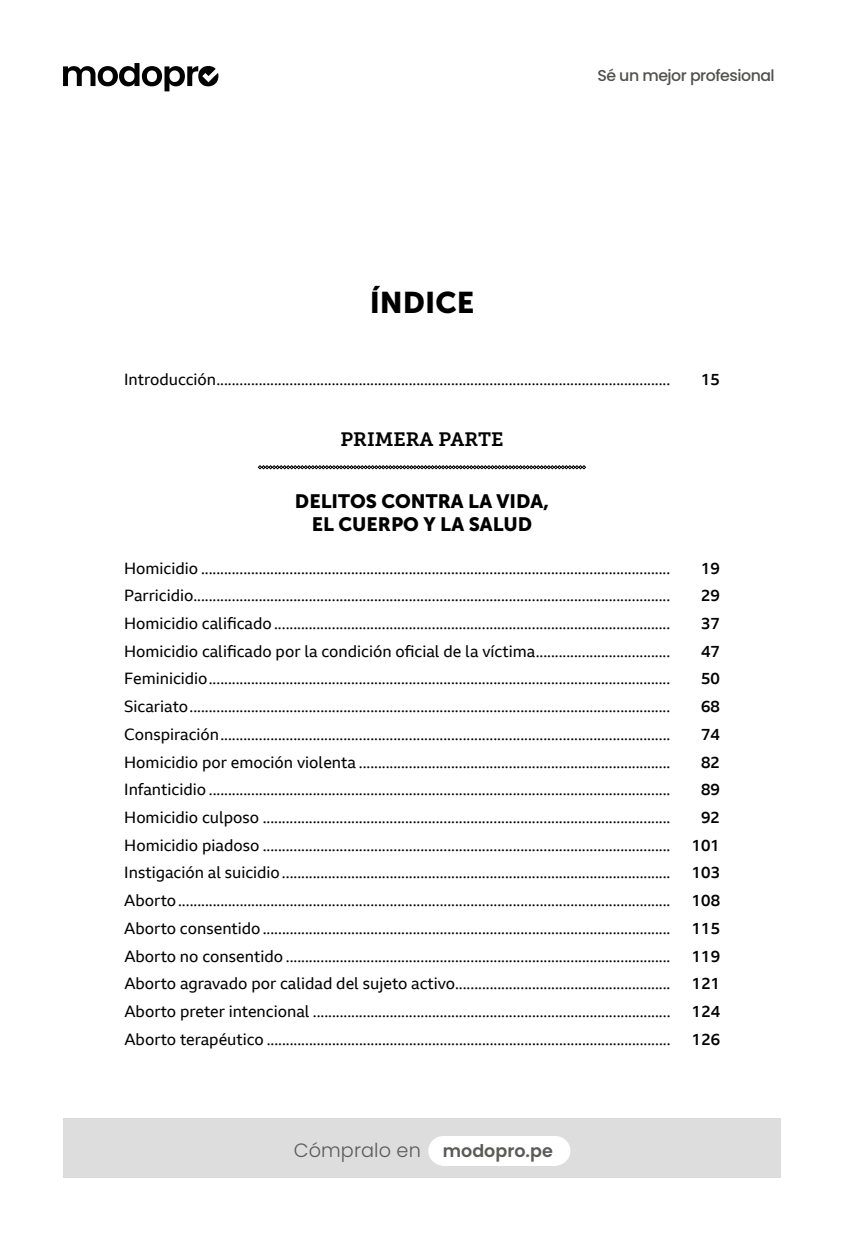
<style>
.page{position:relative;width:844px;height:1241px;background:#fff}
.page>*{position:absolute;margin:0;border:0;box-sizing:border-box;transform-origin:0 0}
.t1{font:29.75px "Museo Sans 900";color:#000}
.t2{font:19.25px/22.8px "Museo Sans 900";color:#000;text-align:center}
.t3{font:300 19.25px "Poppins";letter-spacing:.005em;color:#5a5b59}
.t4{font:19.25px "Museo Slab 700";color:#000}
.t5{font:15.75px "BBC Reith Sans";color:#000}
.t6{font:500 15.75px "BBC Reith Sans";color:#000}
.t7{font:500 15.75px "Poppins";letter-spacing:-.03em;color:#515150}
.s1{font-weight:600;font-size:17.5px}
</style>
<div class="page">
<svg style="left:258px;top:465px;width:328px;height:4px"></svg>
<div style="left:63px;top:1118px;width:717px;height:59px;background:#ddddde"></div>
<div style="left:428px;top:1135px;width:30px;height:30px;background:#fff;border-radius:50%"></div>
<div style="left:540px;top:1135px;width:30px;height:30px;background:#fff;border-radius:50%"></div>
<div style="left:441px;top:1135px;width:115px;height:30px;background:#fff"></div>
<svg style="left:63px;top:63px;width:155px;height:28px"></svg>
<h1 class="t1" style="left:369px;top:285px;width:106px">ÍNDICE</h1>
<p class="t7" style="left:597px;top:66px;width:179px">Sé un mejor profesional</p>
<p class="t5" style="left:124px;top:369px;width:547px">Introducción......................................................................................................................</p>
<p class="t6" style="left:701px;top:369px;width:20px">15</p>
<p class="t4" style="left:340px;top:428px;width:164px">PRIMERA PARTE</p>
<p class="t2" style="left:295px;top:490px;width:255px">DELITOS CONTRA LA VIDA,<br>EL CUERPO Y LA SALUD</p>
<p class="t5" style="left:124px;top:558px;width:547px">Homicidio ..........................................................................................................................</p>
<p class="t6" style="left:701px;top:557px;width:20px">19</p>
<p class="t5" style="left:124px;top:585px;width:547px">Parricidio............................................................................................................................</p>
<p class="t6" style="left:701px;top:585px;width:20px">29</p>
<p class="t5" style="left:124px;top:613px;width:547px">Homicidio calificado .......................................................................................................</p>
<p class="t6" style="left:701px;top:613px;width:20px">37</p>
<p class="t5" style="left:124px;top:641px;width:547px">Homicidio calificado por la condición oficial de la víctima...................................</p>
<p class="t6" style="left:701px;top:641px;width:20px">47</p>
<p class="t5" style="left:124px;top:668px;width:547px">Feminicidio........................................................................................................................</p>
<p class="t6" style="left:701px;top:668px;width:20px">50</p>
<p class="t5" style="left:124px;top:696px;width:547px">Sicariato.............................................................................................................................</p>
<p class="t6" style="left:701px;top:696px;width:20px">68</p>
<p class="t5" style="left:124px;top:724px;width:547px">Conspiración.....................................................................................................................</p>
<p class="t6" style="left:701px;top:724px;width:20px">74</p>
<p class="t5" style="left:124px;top:751px;width:547px">Homicidio por emoción violenta .................................................................................</p>
<p class="t6" style="left:701px;top:751px;width:20px">82</p>
<p class="t5" style="left:124px;top:779px;width:547px">Infanticidio ........................................................................................................................</p>
<p class="t6" style="left:701px;top:779px;width:20px">89</p>
<p class="t5" style="left:124px;top:807px;width:547px">Homicidio culposo ..........................................................................................................</p>
<p class="t6" style="left:701px;top:807px;width:20px">92</p>
<p class="t5" style="left:124px;top:835px;width:547px">Homicidio piadoso ..........................................................................................................</p>
<p class="t6" style="left:691px;top:835px;width:30px">101</p>
<p class="t5" style="left:124px;top:862px;width:547px">Instigación al suicidio.....................................................................................................</p>
<p class="t6" style="left:691px;top:862px;width:30px">103</p>
<p class="t5" style="left:124px;top:890px;width:547px">Aborto................................................................................................................................</p>
<p class="t6" style="left:691px;top:890px;width:30px">108</p>
<p class="t5" style="left:124px;top:918px;width:547px">Aborto consentido..........................................................................................................</p>
<p class="t6" style="left:691px;top:918px;width:30px">115</p>
<p class="t5" style="left:124px;top:945px;width:547px">Aborto no consentido ....................................................................................................</p>
<p class="t6" style="left:691px;top:945px;width:30px">119</p>
<p class="t5" style="left:124px;top:973px;width:547px">Aborto agravado por calidad del sujeto activo........................................................</p>
<p class="t6" style="left:691px;top:973px;width:30px">121</p>
<p class="t5" style="left:124px;top:1001px;width:547px">Aborto preter intencional .............................................................................................</p>
<p class="t6" style="left:691px;top:1001px;width:30px">124</p>
<p class="t5" style="left:124px;top:1029px;width:547px">Aborto terapéutico .........................................................................................................</p>
<p class="t6" style="left:691px;top:1028px;width:30px">126</p>
<p class="t3" style="left:294px;top:1138px;width:260px">Cómpralo en <span class="s1">modopro.pe</span></p>
</div>
